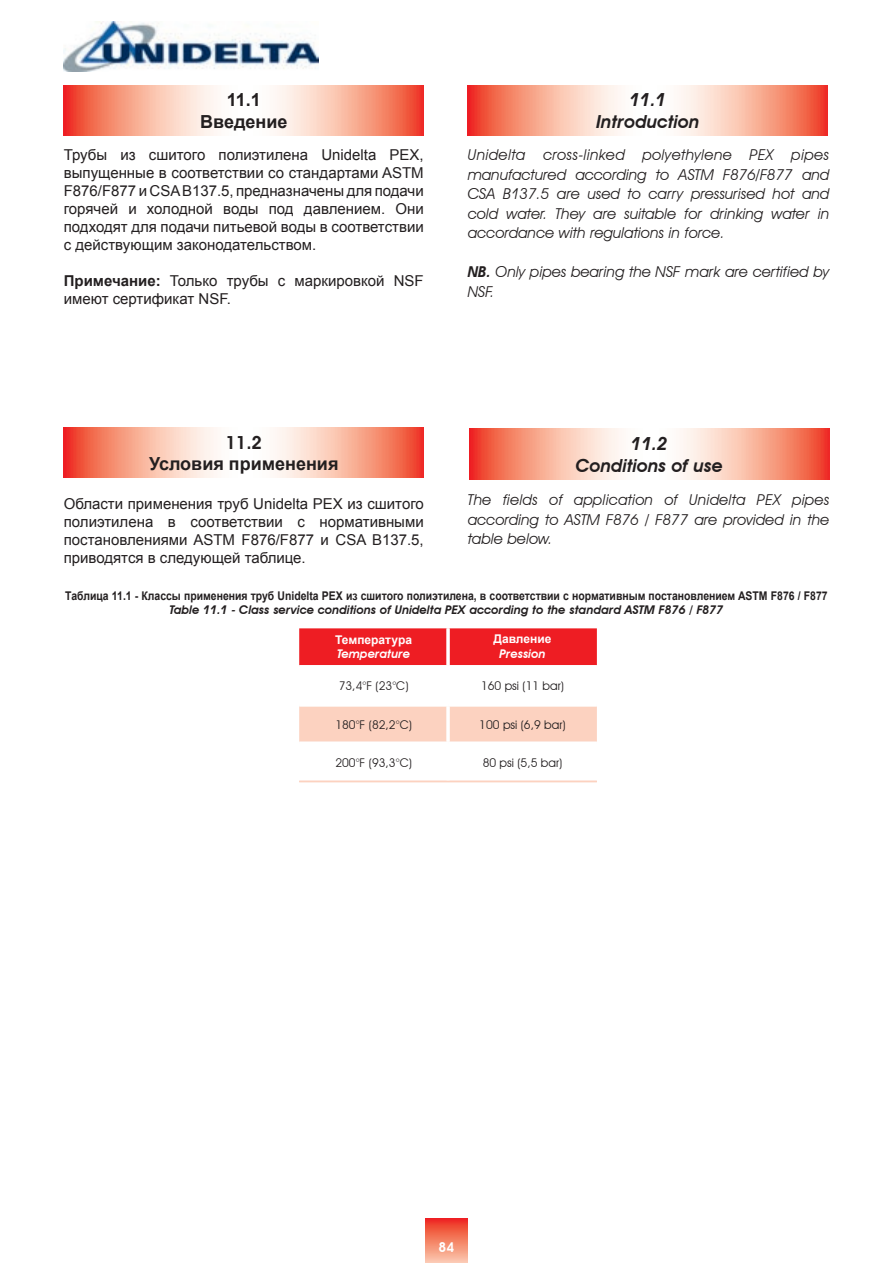
<style>
.page{position:relative;width:893px;height:1263px;background:#fff}
.page>*{position:absolute;margin:0;border:0;box-sizing:border-box;transform-origin:0 0}
.t1{font:italic 600 18px/21.6px "Avant Garde IT Cby BT";color:#231f20;text-align:center}
.t2{font:700 18px/21.6px "Arial";color:#231f20;text-align:center}
.t3{font:600 18px "Avant Garde IT Cby BT";color:#231f20}
.t4{font:15px/18px "Arial";color:#231f20;text-align:justify}
.t5{font:italic 15px/19.5px "Avant Garde IT Cby BT";color:#231f20;text-align:justify}
.t6{font:600 13.5px "Avant Garde IT Cby BT";color:#fff}
.t7{font:700 12px "Arial";color:#231f20;scale:.87 1}
.t8{font:italic 600 12px "Avant Garde IT Cby BT";color:#231f20}
.t9{font:12px "Avant Garde IT Cby BT";color:#231f20}
.t10{font:700 12px "Arial";color:#fff}
.t11{font:italic 600 12px "Avant Garde IT Cby BT";color:#fff}
.s1{font-weight:700}
.s2{font-weight:600}
</style>
<div class="page">
<img style="left:64px;top:21px;width:254px;height:51px">
<svg style="left:64px;top:85px;width:360px;height:50px"></svg>
<svg style="left:64px;top:427px;width:360px;height:51px"></svg>
<div style="left:299px;top:628px;width:298px;height:37px;background:#ee1d23"></div>
<div style="left:299px;top:706px;width:298px;height:36px;background:#fcd2c0"></div>
<svg style="left:468px;top:85px;width:360px;height:50px"></svg>
<svg style="left:469px;top:429px;width:360px;height:50px"></svg>
<div style="left:425px;top:1218px;width:43px;height:45px;background:linear-gradient(to bottom,#ed2c19,#fbceaf)"></div>
<hr style="left:447px;top:628px;width:3px;height:37px;background:#fff">
<hr style="left:447px;top:706px;width:3px;height:36px;background:#fff">
<hr style="left:299px;top:781px;width:149px;height:1px;background:#fcd2c0">
<hr style="left:448px;top:781px;width:149px;height:1px;background:#fcd2c0">
<p class="t2" style="left:200px;top:89px;width:89px">11.1<br>Введение</p>
<p class="t4" style="left:64px;top:146px;width:362px">Трубы из сшитого полиэтилена Unidelta PEX, выпущенные в соответствии со стандартами ASTM F876/F877 и CSA B137.5, предназначены для подачи горячей и холодной воды под давлением. Они подходят для подачи питьевой воды в соответствии с действующим законодательством.</p>
<p class="t4" style="left:64px;top:272px;width:361px"><span class="s1">Примечание:</span> Только трубы с маркировкой NSF имеют сертификат NSF.</p>
<p class="t1" style="left:596px;top:89px;width:104px">11.1<br>Introduction</p>
<p class="t5" style="left:468px;top:145px;width:363px">Unidelta cross-linked polyethylene PEX pipes manufactured according to ASTM F876/F877 and CSA B137.5 are used to carry pressurised hot and cold water. They are suitable for drinking water in accordance with regulations in force.</p>
<p class="t5" style="left:468px;top:262px;width:363px"><span class="s2">NB.</span> Only pipes bearing the NSF mark are certified by<br>NSF.</p>
<p class="t3" style="left:225px;top:431px;width:38px">11.2</p>
<p class="t2" style="left:149px;top:454px;width:191px">Условия применения</p>
<p class="t4" style="left:64px;top:495px;width:362px">Области применения труб Unidelta PEX из сшитого полиэтилена в соответствии с нормативными постановлениями ASTM F876/F877 и CSA B137.5, приводятся в следующей таблице.</p>
<p class="t1" style="left:576px;top:433px;width:148px">11.2<br>Conditions of use</p>
<p class="t5" style="left:468px;top:490px;width:363px">The fields of application of Unidelta PEX pipes according to ASTM F876 / F877 are provided in the table below.</p>
<p class="t7" style="left:65px;top:588px;width:878px">Таблица 11.1 - Классы применения труб Unidelta PEX из сшитого полиэтилена, в соответствии с нормативным постановлением ASTM F876 / F877</p>
<p class="t8" style="left:169px;top:603px;width:556px">Table 11.1 - Class service conditions of Unidelta PEX according to the standard ASTM F876 / F877</p>
<p class="t10" style="left:335px;top:631px;width:78px">Температура</p>
<p class="t11" style="left:337px;top:646px;width:74px">Temperature</p>
<p class="t10" style="left:493px;top:631px;width:59px">Давление</p>
<p class="t11" style="left:500px;top:646px;width:47px">Pression</p>
<p class="t9" style="left:339px;top:679px;width:71px">73,4°F (23°C)</p>
<p class="t9" style="left:481px;top:679px;width:84px">160 psi (11 bar)</p>
<p class="t9" style="left:335px;top:717px;width:78px">180°F (82,2°C)</p>
<p class="t9" style="left:479px;top:717px;width:88px">100 psi (6,9 bar)</p>
<p class="t9" style="left:335px;top:755px;width:78px">200°F (93,3°C)</p>
<p class="t9" style="left:483px;top:755px;width:81px">80 psi (5,5 bar)</p>
<p class="t6" style="left:439px;top:1239px;width:17px">84</p>
</div>
